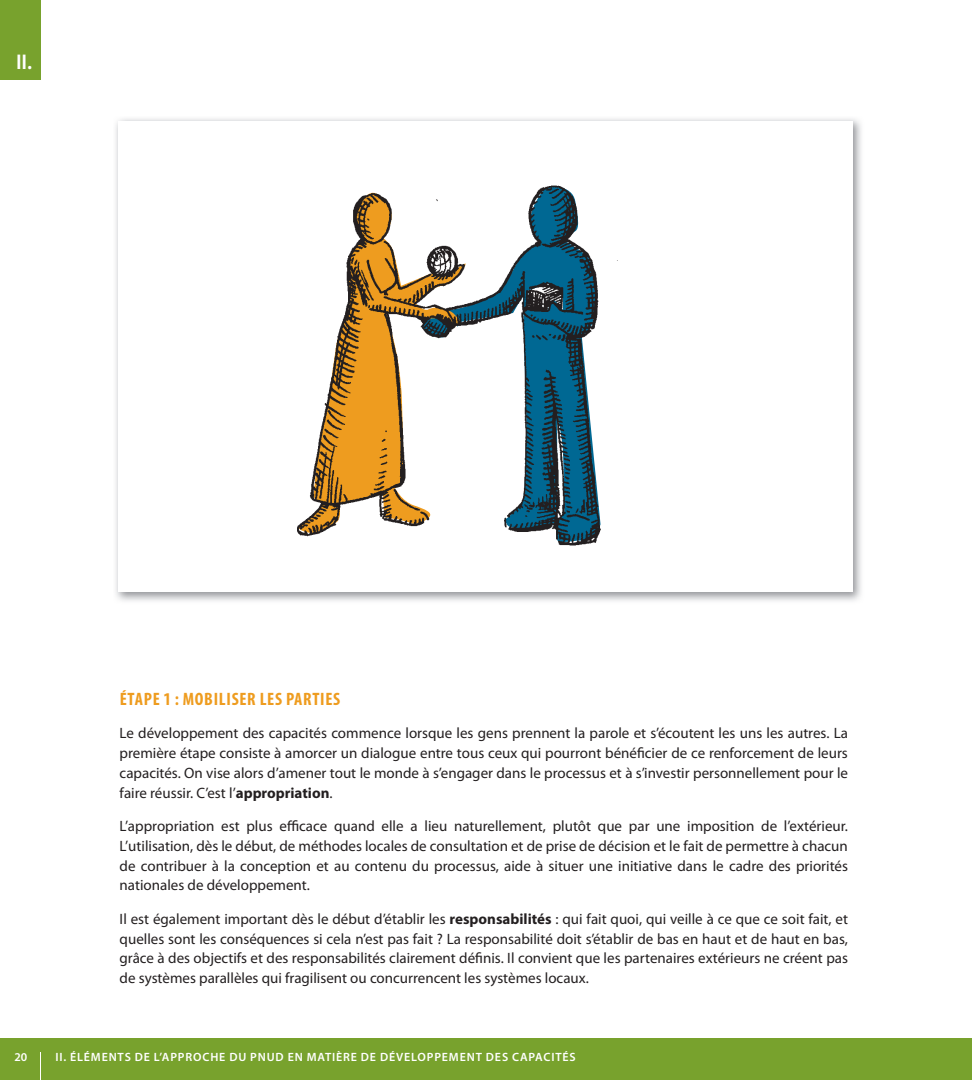
<style>
.page{position:relative;width:972px;height:1080px;background:#fff}
.page>*{position:absolute;margin:0;border:0;box-sizing:border-box;transform-origin:0 0}
.t1{font:600 21.3px "Myriad Pro";color:#fff}
.t2{font:700 condensed 18px "Myriad Pro";letter-spacing:.04em;color:#ee9c1f}
.t3{font:15px/19.8px "Myriad Pro";color:#231f20;text-align:justify}
.t4{font:600 12px "Myriad Pro";letter-spacing:.07em;color:#fff}
.s1{font-weight:700}
</style>
<div class="page">
<div style="left:0;top:0;width:40px;height:80px;background:#78a22d"></div>
<img style="left:115px;top:118px;width:746px;height:483px">
<div style="left:118px;top:122px;width:735px;height:470px;background:#fff"></div>
<img style="left:297px;top:185px;width:321px;height:361px">
<div style="left:0;top:1038px;width:972px;height:42px;background:#78a22d"></div>
<h1 class="t1" style="left:16px;top:48px;width:18px">II.</h1>
<p class="t2" style="left:120px;top:689px;width:222px">ÉTAPE 1 : MOBILISER LES PARTIES</p>
<p class="t3" style="left:120px;top:723px;width:730px">Le développement des capacités commence lorsque les gens prennent la parole et s’écoutent les uns les autres. La première étape consiste à amorcer un dialogue entre tous ceux qui pourront bénéficier de ce renforcement de leurs capacités. On vise alors d’amener tout le monde à s’engager dans le processus et à s’investir personnellement pour le faire réussir. C’est l’<span class="s1">appropriation</span>.</p>
<p class="t3" style="left:120px;top:816px;width:730px">L’appropriation est plus efficace quand elle a lieu naturellement, plutôt que par une imposition de l’extérieur.<br>L’utilisation, dès le début, de méthodes locales de consultation et de prise de décision et le fait de permettre à chacun de contribuer à la conception et au contenu du processus, aide à situer une initiative dans le cadre des priorités nationales de développement.</p>
<p class="t3" style="left:120px;top:909px;width:730px">Il est également important dès le début d’établir les <span class="s1">responsabilités</span> : qui fait quoi, qui veille à ce que ce soit fait, et quelles sont les conséquences si cela n’est pas fait ? La responsabilité doit s’établir de bas en haut et de haut en bas, grâce à des objectifs et des responsabilités clairement définis. Il convient que les partenaires extérieurs ne créent pas de systèmes parallèles qui fragilisent ou concurrencent les systèmes locaux.</p>
<p class="t4" style="left:15px;top:1050px;width:14px">20</p>
<p class="t4" style="left:56px;top:1050px;width:522px">II. ÉLÉMENTS DE L’APPROCHE DU PNUD EN MATIÈRE DE DÉVELOPPEMENT DES CAPACITÉS</p>
</div>
